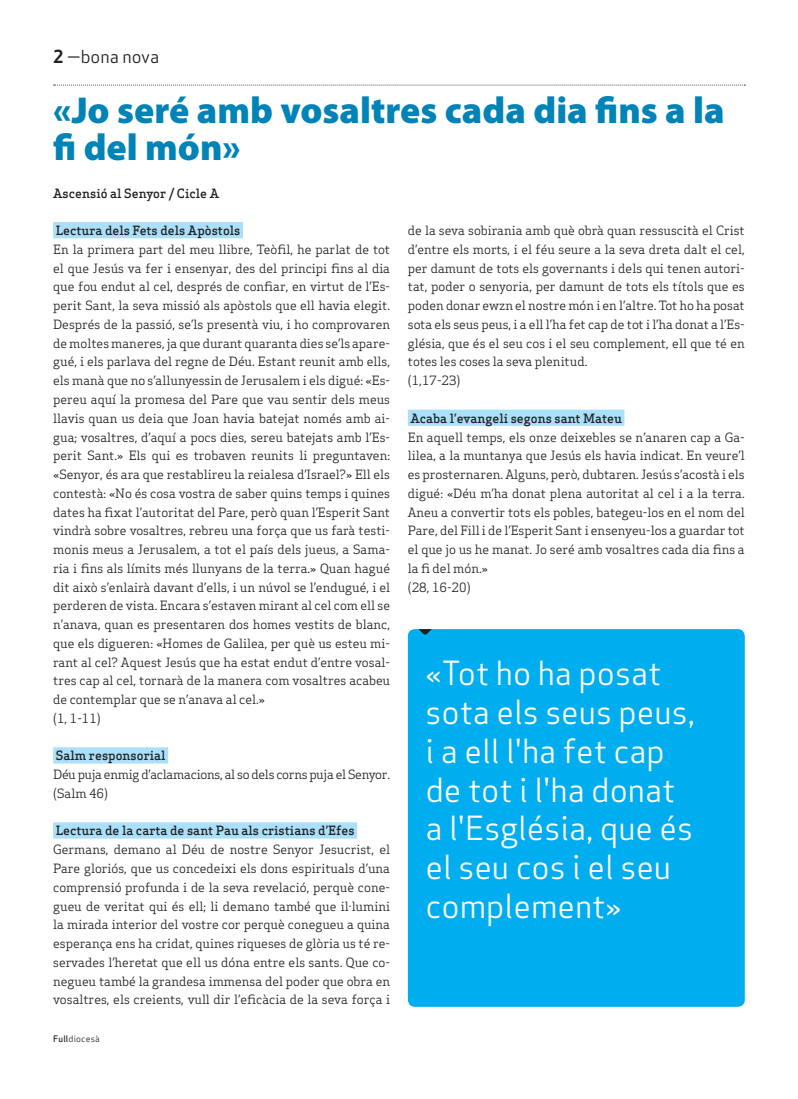
<style>
.page{position:relative;width:798px;height:1099px;background:#fff}
.page>*{position:absolute;margin:0;border:0;box-sizing:border-box;transform-origin:0 0}
.Titulars{font:900 37.5px/37.5px "Myriad Pro";color:#0083b6}
.Pastilla_Destacat{font:32.5px/38.8px "Apex Sans Book T";color:#fff}
.Capçalera{font:17.5px "Apex Sans Book T";color:#231f20}
.Text_General{font:12.5px/18.8px "Apex Serif";color:#231f20;text-align:justify}
.Text_General-2{font:500 12.5px "Apex Serif";color:#231f20}
.Text_General-3{font:12.5px "Apex Serif";letter-spacing:-.02em;color:#231f20}
.Autors{font:500 12.5px "Apex Serif";color:#231f20}
.Data_Peu{font:8.75px "Apex Sans Book T";letter-spacing:.02em;color:#231f20}
.s1{font-family:"Apex Sans Bold T"}
.s2{font-family:"Apex Sans Medium T"}
</style>
<div class="page">
<svg style="left:54px;top:85px;width:691px;height:1px"></svg>
<div style="left:53px;top:222px;width:190px;height:16px;background:#aae0f9"></div>
<div style="left:53px;top:747px;width:115px;height:16px;background:#aae0f9"></div>
<div style="left:53px;top:822px;width:304px;height:16px;background:#aae0f9"></div>
<div style="left:407px;top:409px;width:217px;height:17px;background:#aae0f9"></div>
<div style="left:407px;top:629px;width:337px;height:377px;background:#00aeef;border-radius:7px"></div>
<svg style="left:418px;top:629px;width:13px;height:6px"></svg>
<p class="Capçalera" style="left:53px;top:46px;width:107px"><span class="s1">2</span> —bona nova</p>
<p class="Titulars" style="left:53px;top:90px;width:672px">«Jo seré amb vosaltres cada dia fins a la fi del món»</p>
<p class="Autors" style="left:53px;top:185px;width:167px">Ascensió al Senyor / Cicle A</p>
<p class="Text_General-2" style="left:56px;top:223px;width:186px">Lectura dels Fets dels Apòstols</p>
<p class="Text_General" style="left:53px;top:240px;width:338px">En la primera part del meu llibre, Teòfil, he parlat de tot el que Jesús va fer i ensenyar, des del principi fins al dia que fou endut al cel, després de confiar, en virtut de l’Es&shy;perit Sant, la seva missió als apòstols que ell havia elegit.<br>Després de la passió, se’ls presentà viu, i ho comprovaren de moltes maneres, ja que durant quaranta dies se’ls apare&shy;gué, i els parlava del regne de Déu. Estant reunit amb ells, els manà que no s’allunyessin de Jerusalem i els digué: «Es&shy;pereu aquí la promesa del Pare que vau sentir dels meus llavis quan us deia que Joan havia batejat només amb ai&shy;gua; vosaltres, d’aquí a pocs dies, sereu batejats amb l’Es&shy;perit Sant.» Els qui es trobaven reunits li preguntaven: «Senyor, és ara que restablireu la reialesa d’Israel?» Ell els contestà: «No és cosa vostra de saber quins temps i quines dates ha fixat l’autoritat del Pare, però quan l’Esperit Sant vindrà sobre vosaltres, rebreu una força que us farà testi&shy;monis meus a Jerusalem, a tot el país dels jueus, a Sama&shy;ria i fins als límits més llunyans de la terra.» Quan hagué dit això s’enlairà davant d’ells, i un núvol se l’endugué, i el perderen de vista. Encara s’estaven mirant al cel com ell se n’anava, quan es presentaren dos homes vestits de blanc, que els digueren: «Homes de Galilea, per què us esteu mi&shy;rant al cel? Aquest Jesús que ha estat endut d’entre vosal&shy;tres cap al cel, tornarà de la manera com vosaltres acabeu de contemplar que se n’anava al cel.»</p>
<p class="Text_General" style="left:53px;top:708px;width:49px">(1, 1-11)</p>
<p class="Text_General-2" style="left:56px;top:748px;width:111px">Salm responsorial</p>
<p class="Text_General-3" style="left:53px;top:766px;width:338px">Déu puja enmig d’aclamacions, al so dels corns puja el Senyor.</p>
<p class="Text_General" style="left:53px;top:783px;width:56px">(Salm 46)</p>
<p class="Text_General-2" style="left:56px;top:823px;width:300px">Lectura de la carta de sant Pau als cristians d’Efes</p>
<p class="Text_General" style="left:53px;top:840px;width:338px">Germans, demano al Déu de nostre Senyor Jesucrist, el Pare gloriós, que us concedeixi els dons espirituals d’una comprensió profunda i de la seva revelació, perquè cone&shy;gueu de veritat qui és ell; li demano també que il·lumini la mirada interior del vostre cor perquè conegueu a quina esperança ens ha cridat, quines riqueses de glòria us té re&shy;servades l’heretat que ell us dóna entre els sants. Que co&shy;negueu també la grandesa immensa del poder que obra en vosaltres, els creients, vull dir l’eficàcia de la seva força i</p>
<p class="Data_Peu" style="left:53px;top:1032px;width:48px"><span class="s2">Full</span>diocesà</p>
<p class="Text_General" style="left:407px;top:221px;width:338px">de la seva sobirania amb què obrà quan ressuscità el Crist d’entre els morts, i el féu seure a la seva dreta dalt el cel, per damunt de tots els governants i dels qui tenen autori&shy;tat, poder o senyoria, per damunt de tots els títols que es poden donar ewzn el nostre món i en l’altre. Tot ho ha posat sota els seus peus, i a ell l’ha fet cap de tot i l’ha donat a l’Es&shy;glésia, que és el seu cos i el seu complement, ell que té en totes les coses la seva plenitud.</p>
<p class="Text_General" style="left:407px;top:371px;width:54px">(1,17-23)</p>
<p class="Text_General-2" style="left:410px;top:410px;width:213px">Acaba l’evangeli segons sant Mateu</p>
<p class="Text_General" style="left:407px;top:427px;width:338px">En aquell temps, els onze deixebles se n’anaren cap a Ga&shy;lilea, a la muntanya que Jesús els havia indicat. En veure’l es prosternaren. Alguns, però, dubtaren. Jesús s’acostà i els digué: «Déu m’ha donat plena autoritat al cel i a la terra.<br>Aneu a convertir tots els pobles, bategeu-los en el nom del Pare, del Fill i de l’Esperit Sant i ensenyeu-los a guardar tot el que jo us he manat. Jo seré amb vosaltres cada dia fins a la fi del món.»</p>
<p class="Text_General" style="left:407px;top:577px;width:64px">(28, 16-20)</p>
<p class="Pastilla_Destacat" style="left:425px;top:653px;width:271px">«Tot ho ha posat sota els seus peus, i a ell l'ha fet cap de tot i l'ha donat a l'Església, que és el seu cos i el seu complement»</p>
</div>
